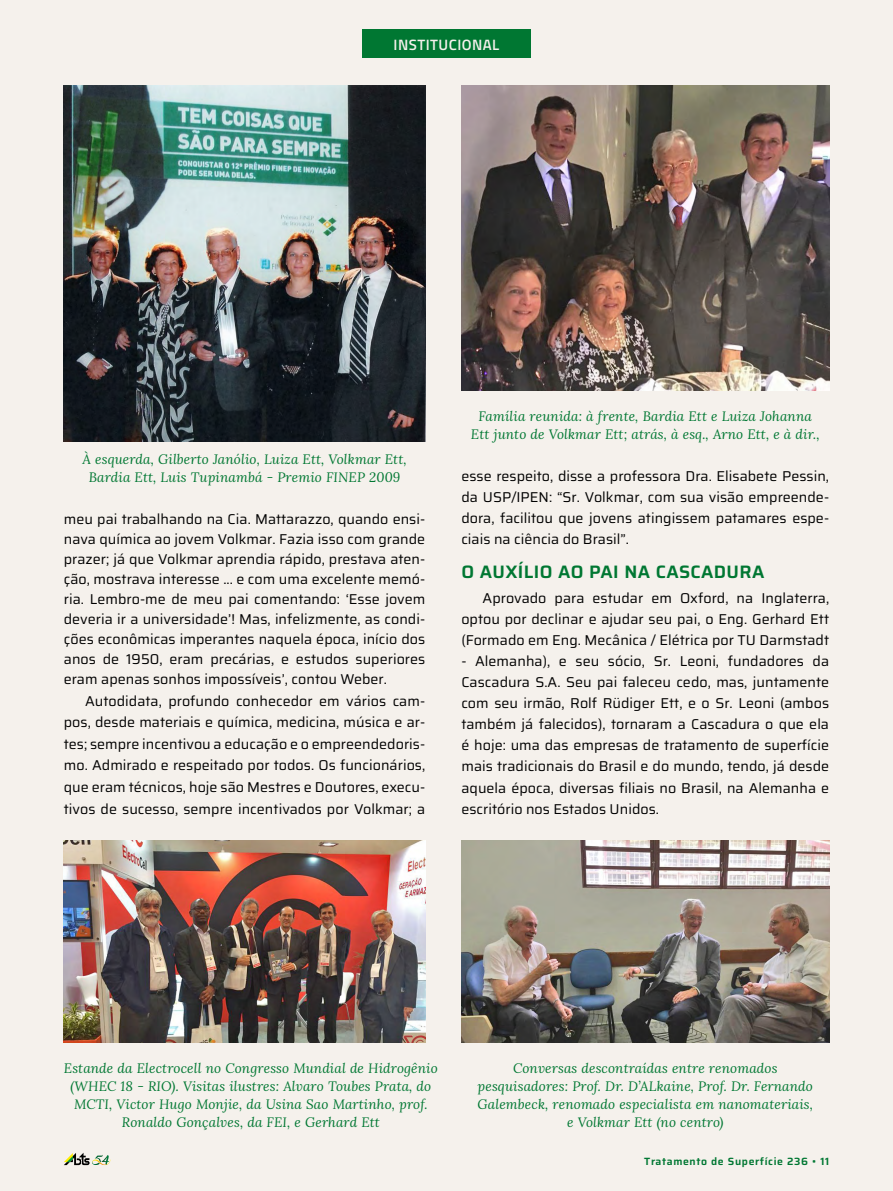
<style>
.page{position:relative;width:893px;height:1191px;background:#f5f1ec}
.page>*{position:absolute;margin:0;border:0;box-sizing:border-box;transform-origin:0 0}
.t1{font:600 18px "Saira";letter-spacing:.02em;color:#007732}
.t2{font:600 15px "Titillium";letter-spacing:.03em;color:#f5f1ec}
.t3{font:14.25px/21px "Saira";letter-spacing:.005em;color:#000;text-align:justify}
.t4{font:italic 13.5px/18px "Lora";letter-spacing:.01em;color:#007732;text-align:center}
.t5{font:600 10.5px "Saira";letter-spacing:.06em;color:#007732}
</style>
<div class="page">
<div style="left:362px;top:30px;width:169px;height:28px;background:#007732"></div>
<svg style="left:64px;top:1152px;width:46px;height:13px"></svg>
<img style="left:64px;top:85px;width:361px;height:357px">
<img style="left:64px;top:840px;width:361px;height:202px">
<img style="left:461px;top:85px;width:368px;height:305px">
<img style="left:461px;top:840px;width:368px;height:202px">
<p class="t2" style="left:394px;top:33px;width:107px">INSTITUCIONAL</p>
<p class="t4" style="left:83px;top:450px;width:326px">À esquerda, Gilberto Janólio, Luiza Ett, Volkmar Ett,<br>Bardia Ett, Luis Tupinambá - Premio FINEP 2009</p>
<p class="t3" style="left:64px;top:508px;width:363px;line-height:20.1px">meu pai trabalhando na Cia. Mattarazzo, quando ensi&shy;nava química ao jovem Volkmar. Fazia isso com grande prazer; já que Volkmar aprendia rápido, prestava aten&shy;ção, mostrava interesse ... e com uma excelente memó&shy;ria. Lembro-me de meu pai comentando: ‘Esse jovem deveria ir a universidade’! Mas, infelizmente, as condi&shy;ções econômicas imperantes naquela época, início dos anos de 1950, eram precárias, e estudos superiores eram apenas sonhos impossíveis’, contou Weber.</p>
<p class="t3" style="left:64px;top:689px;width:363px;line-height:21.6px;text-indent:21px">Autodidata, profundo conhecedor em vários cam&shy;pos, desde materiais e química, medicina, música e ar&shy;tes; sempre incentivou a educação e o empreendedoris&shy;mo. Admirado e respeitado por todos. Os funcionários, que eram técnicos, hoje são Mestres e Doutores, execu&shy;tivos de sucesso, sempre incentivados por Volkmar; a</p>
<p class="t4" style="left:471px;top:407px;width:350px">Família reunida: à frente, Bardia Ett e Luiza Johanna<br>Ett junto de Volkmar Ett; atrás, à esq., Arno Ett, e à dir.,</p>
<p class="t3" style="left:461px;top:465px;width:369px">esse respeito, disse a professora Dra. Elisabete Pessin, da USP/IPEN: “Sr. Volkmar, com sua visão empreende&shy;dora, facilitou que jovens atingissem patamares espe&shy;ciais na ciência do Brasil”.</p>
<p class="t1" style="left:461px;top:557px;width:305px">O AUXÍLIO AO PAI NA CASCADURA</p>
<p class="t3" style="left:461px;top:587px;width:369px;text-indent:21px">Aprovado para estudar em Oxford, na Inglaterra, optou por declinar e ajudar seu pai, o Eng. Gerhard Ett (Formado em Eng. Mecânica / Elétrica por TU Darmstadt</p>
<p class="t3" style="left:461px;top:650px;width:369px">- Alemanha), e seu sócio, Sr. Leoni, fundadores da Cascadura S.A. Seu pai faleceu cedo, mas, juntamente com seu irmão, Rolf Rüdiger Ett, e o Sr. Leoni (ambos também já falecidos), tornaram a Cascadura o que ela é hoje: uma das empresas de tratamento de superfície mais tradicionais do Brasil e do mundo, tendo, já desde aquela época, diversas filiais no Brasil, na Alemanha e escritório nos Estados Unidos.</p>
<p class="t4" style="left:64px;top:1059px;width:375px">Estande da Electrocell no Congresso Mundial de Hidrogênio (WHEC 18 - RIO). Visitas ilustres: Alvaro Toubes Prata, do MCTI, Victor Hugo Monjie, da Usina Sao Martinho, prof.<br>Ronaldo Gonçalves, da FEI, e Gerhard Ett</p>
<p class="t4" style="left:478px;top:1059px;width:337px">Conversas descontraídas entre renomados pesquisadores: Prof. Dr. D’ALkaine, Prof. Dr. Fernando Galembeck, renomado especialista em nanomateriais, e Volkmar Ett (no centro)</p>
<p class="t5" style="left:644px;top:1152px;width:186px">Tratamento de Superfície 236 • 11</p>
</div>
